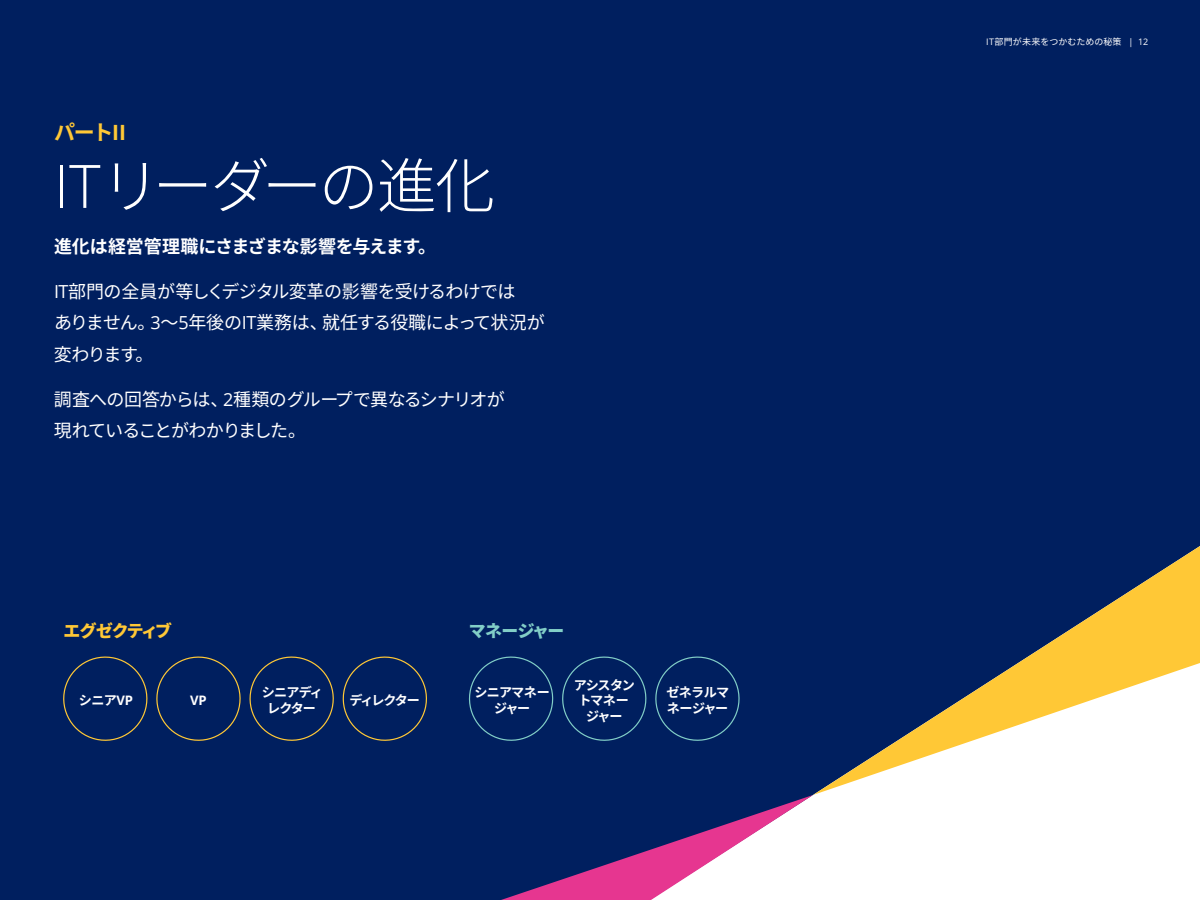
<style>
.page{position:relative;width:1200px;height:900px;background:#001f5f}
.page>*{position:absolute;margin:0;border:0;box-sizing:border-box;transform-origin:0 0}
.t1{font:300 60px "Noto Sans CJ Kjp";letter-spacing:-.05em;color:#fff}
.t2{font:700 21px "Noto Sans CJ Kjp";color:#ffc836}
.t3{font:18px/31.5px "Noto Sans CJ Kjp";letter-spacing:-.04em;color:#fff}
.t4{font:700 18px "Noto Sans CJ Kjp";letter-spacing:-.015em;color:#fff}
.t5{font:900 16.8px "Noto Sans CJ Kjp";letter-spacing:-.09em;color:#ffc836}
.t6{font:900 16.8px "Noto Sans CJ Kjp";letter-spacing:-.04em;color:#82cec7}
.t7{font:700 13.05px/15.8px "Noto Sans CJ Kjp";letter-spacing:-.06em;color:#fff;text-align:center}
.t8{font:700 13.05px/15.8px "Noto Sans CJ Kjp";letter-spacing:-.095em;color:#fff;text-align:center}
.t9{font:700 13.05px "Open Sans";color:#fff}
.t10{font:9px "Noto Sans CJ Kjp";letter-spacing:.01em;color:#fff}
.s1{font-family:"Open Sans"}
</style>
<div class="page">
<svg style="left:813px;top:546px;width:387px;height:249px"></svg>
<svg style="left:501px;top:795px;width:312px;height:105px"></svg>
<div style="left:59px;top:653px;width:372px;height:92px;background:#001f5f"></div>
<div style="left:465px;top:653px;width:278px;height:92px;background:#001f5f"></div>
<p class="t2" style="left:54px;top:121px;width:74px">パート<span class="s1">II</span></p>
<h1 class="t1" style="left:54px;top:152px;width:442px"><span class="s1">IT</span>リーダーの進化</h1>
<p class="t4" style="left:54px;top:236px;width:384px">進化は経営管理職にさまざまな影響を与えます。</p>
<p class="t3" style="left:54px;top:276px;width:492px"><span class="s1">IT</span>部門の全員が等しくデジタル変革の影響を受けるわけでは<br>ありません。<span class="s1">3</span>～<span class="s1">5</span>年後の<span class="s1">IT</span>業務は、就任する役職によって状況が変わります。</p>
<p class="t3" style="left:54px;top:384px;width:452px">調査への回答からは、<span class="s1">2</span>種類のグループで異なるシナリオが現れていることがわかりました。</p>
<p class="t5" style="left:63px;top:622px;width:110px">エグゼクティブ</p>
<p class="t6" style="left:469px;top:622px;width:97px">マネージャー</p>
<p class="t7" style="left:79px;top:693px;width:56px">シニア<span class="s1">VP</span></p>
<p class="t9" style="left:190px;top:691px;width:18px">VP</p>
<p class="t7" style="left:262px;top:685px;width:63px">シニアディレクター</p>
<p class="t7" style="left:350px;top:693px;width:72px">ディレクター</p>
<p class="t7" style="left:475px;top:685px;width:77px">シニアマネージャー</p>
<p class="t8" style="left:574px;top:677px;width:62px">アシスタントマネージャー</p>
<p class="t7" style="left:666px;top:685px;width:64px;text-align:left">ゼネラルマネージャー</p>
<p class="t10" style="left:986px;top:36px;width:163px"><span class="s1">IT</span>部門が未来をつかむための秘策 <span class="s1">| 12</span></p>
</div>
